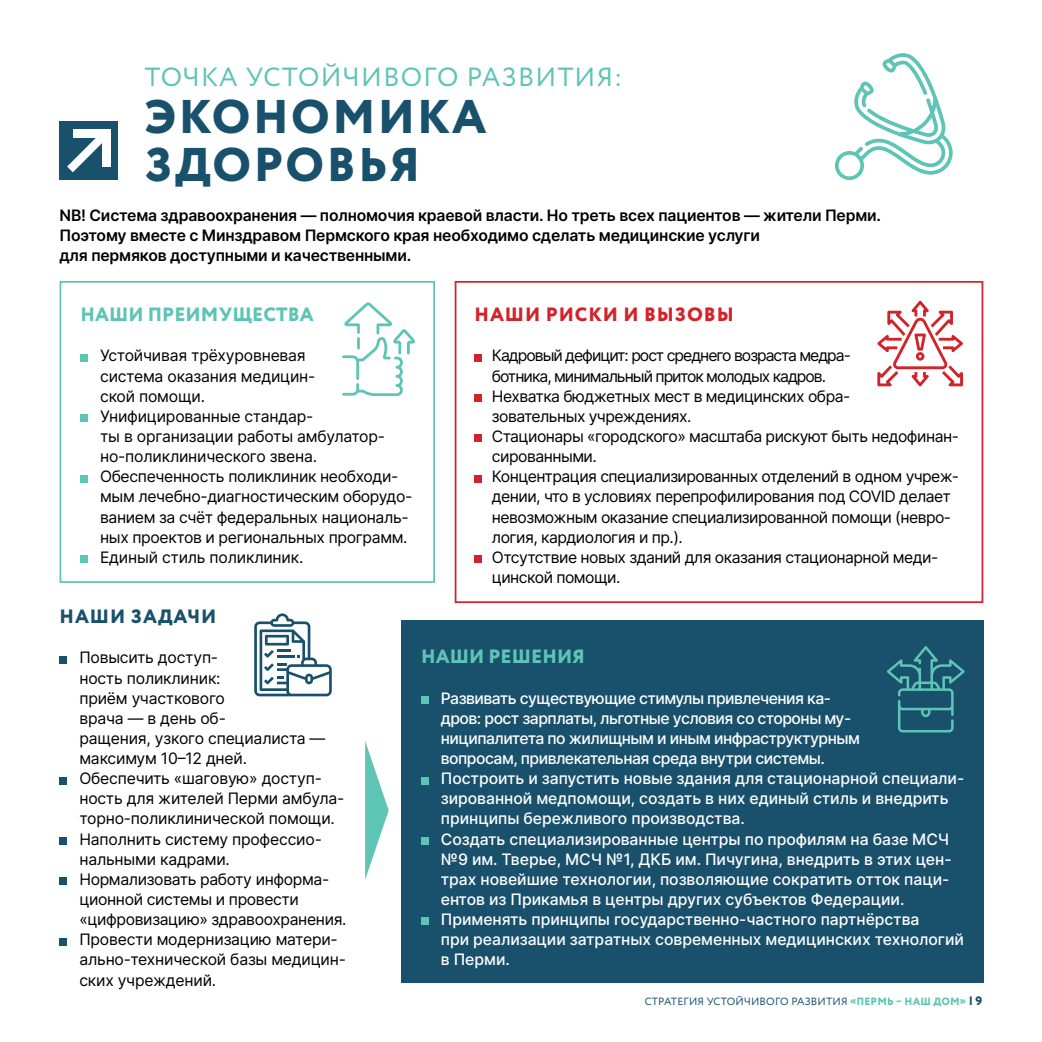
<style>
.page{position:relative;width:1042px;height:1042px;background:#fff}
.page>*{position:absolute;margin:0;border:0;box-sizing:border-box;transform-origin:0 0}
.t1{font:800 47.25px/47.2px "Circe";letter-spacing:.05em;color:#19516d}
.t2{font:26.25px "Circe";letter-spacing:.05em;color:#5ec4b6}
.t3{font:800 19.25px "Circe";letter-spacing:.01em;color:#5ec4b6}
.t4{font:800 19.25px "Circe";letter-spacing:.05em;color:#d2232a}
.t5{font:800 19.25px "Circe";letter-spacing:.05em;color:#19516d}
.t6{font:15.75px/20.1px "Inter";letter-spacing:-.025em;color:#000}
.t7{font:500 15.75px/20.1px "Inter";letter-spacing:-.005em;color:#fff}
.t8{font:600 15.75px/20.1px "Inter";letter-spacing:-.015em;color:#000}
.t9{font:10.5px "Circe";letter-spacing:.02em;color:#19516d}
.s1{font-weight:800;color:#5ec4b6}
.s2{font-weight:800;font-size:12.25px}
</style>
<div class="page">
<div style="left:60px;top:122px;width:58px;height:58px;background:#19516d"></div>
<div style="left:73px;top:129px;width:37px;height:8px;background:#fff"></div>
<div style="left:102px;top:129px;width:8px;height:38px;background:#fff"></div>
<svg style="left:67px;top:137px;width:35px;height:35px"></svg>
<div style="left:60px;top:281px;width:375px;height:302px;border:2px solid #5ec4b6"></div>
<svg style="left:342px;top:302px;width:73px;height:94px"></svg>
<div style="left:455px;top:281px;width:528px;height:322px;border:2px solid #d2232a"></div>
<div style="left:401px;top:620px;width:582px;height:362px;background:#19516d"></div>
<div style="left:421px;top:696px;width:7px;height:8px;background:#5ec4b6"></div>
<div style="left:421px;top:777px;width:7px;height:7px;background:#5ec4b6"></div>
<div style="left:421px;top:837px;width:7px;height:7px;background:#5ec4b6"></div>
<div style="left:421px;top:917px;width:7px;height:8px;background:#5ec4b6"></div>
<div style="left:80px;top:354px;width:8px;height:7px;background:#5ec4b6"></div>
<div style="left:80px;top:414px;width:8px;height:8px;background:#5ec4b6"></div>
<div style="left:80px;top:475px;width:8px;height:7px;background:#5ec4b6"></div>
<div style="left:80px;top:555px;width:8px;height:8px;background:#5ec4b6"></div>
<div style="left:474px;top:354px;width:8px;height:7px;background:#d2232a"></div>
<div style="left:474px;top:394px;width:8px;height:8px;background:#d2232a"></div>
<div style="left:474px;top:434px;width:8px;height:8px;background:#d2232a"></div>
<div style="left:474px;top:475px;width:8px;height:7px;background:#d2232a"></div>
<div style="left:474px;top:555px;width:8px;height:8px;background:#d2232a"></div>
<div style="left:60px;top:656px;width:7px;height:7px;background:#19516d"></div>
<div style="left:60px;top:777px;width:7px;height:7px;background:#19516d"></div>
<div style="left:60px;top:837px;width:7px;height:7px;background:#19516d"></div>
<div style="left:60px;top:877px;width:7px;height:8px;background:#19516d"></div>
<div style="left:60px;top:938px;width:7px;height:7px;background:#19516d"></div>
<svg style="left:877px;top:301px;width:86px;height:85px"></svg>
<svg style="left:254px;top:613px;width:78px;height:83px"></svg>
<svg style="left:365px;top:741px;width:24px;height:139px"></svg>
<svg style="left:887px;top:646px;width:77px;height:86px"></svg>
<svg style="left:835px;top:53px;width:118px;height:127px"></svg>
<h2 class="t2" style="left:145px;top:60px;width:479px">ТОЧКА УСТОЙЧИВОГО РАЗВИТИЯ:</h2>
<h1 class="t1" style="left:145px;top:96px;width:343px">ЭКОНОМИКА<br>ЗДОРОВЬЯ</h1>
<p class="t8" style="left:60px;top:204px;width:823px">NB! Система здравоохранения — полномочия краевой власти. Но треть всех пациентов — жители Перми.<br>Поэтому вместе с Минздравом Пермского края необходимо сделать медицинские услуги<br>для пермяков доступными и качественными.</p>
<p class="t3" style="left:80px;top:302px;width:235px">НАШИ ПРЕИМУЩЕСТВА</p>
<p class="t6" style="left:100px;top:345px;width:314px">Устойчивая трёхуровневая<br>система оказания медицин-<br>ской помощи.<br>Унифицированные стандар-<br>ты в организации работы амбулатор&shy;но-поликлинического звена.<br>Обеспеченность поликлиник необходи&shy;мым лечебно-диагностическим оборудо&shy;ванием за счёт федеральных националь&shy;ных проектов и региональных программ.<br>Единый стиль поликлиник.</p>
<p class="t5" style="left:60px;top:603px;width:158px">НАШИ ЗАДАЧИ</p>
<p class="t6" style="left:79px;top:647px;width:269px">Повысить доступ-<br>ность поликлиник:<br>приём участкового<br>врача — в день об-<br>ращения, узкого специалиста — максимум 10–12 дней.<br>Обеспечить «шаговую» доступ&shy;ность для жителей Перми амбула&shy;торно-поликлинической помощи.<br>Наполнить систему профессио&shy;нальными кадрами.<br>Нормализовать работу информа&shy;ционной системы и провести «цифровизацию» здравоохранения.<br>Провести модернизацию матери&shy;ально-технической базы медицин&shy;ских учреждений.</p>
<p class="t4" style="left:475px;top:302px;width:261px">НАШИ РИСКИ И ВЫЗОВЫ</p>
<p class="t6" style="left:492px;top:345px;width:469px">Кадровый дефицит: рост среднего возраста медра-<br>ботника, минимальный приток молодых кадров.<br>Нехватка бюджетных мест в медицинских обра-<br>зовательных учреждениях.<br>Стационары «городского» масштаба рискуют быть недофинан&shy;сированными.<br>Концентрация специализированных отделений в одном учреж&shy;дении, что в условиях перепрофилирования под COVID делает невозможным оказание специализированной помощи (невро&shy;логия, кардиология и пр.).<br>Отсутствие новых зданий для оказания стационарной меди&shy;цинской помощи.</p>
<p class="t3" style="left:421px;top:644px;width:165px">НАШИ РЕШЕНИЯ</p>
<p class="t7" style="left:441px;top:687px;width:525px">Развивать существующие стимулы привлечения ка-<br>дров: рост зарплаты, льготные условия со стороны му-<br>ниципалитета по жилищным и иным инфраструктурным<br>вопросам, привлекательная среда внутри системы.<br>Построить и запустить новые здания для стационарной специали&shy;зированной медпомощи, создать в них единый стиль и внедрить принципы бережливого производства.<br>Создать специализированные центры по профилям на базе МСЧ №9 им. Тверье, МСЧ №1, ДКБ им. Пичугина, внедрить в этих цен&shy;трах новейшие технологии, позволяющие сократить отток паци&shy;ентов из Прикамья в центры других субъектов Федерации.<br>Применять принципы государственно-частного партнёрства<br>при реализации затратных современных медицинских технологий в Перми.</p>
<p class="t9" style="left:645px;top:994px;width:339px">СТРАТЕГИЯ УСТОЙЧИВОГО РАЗВИТИЯ <span class="s1">«ПЕРМЬ – НАШ ДОМ»</span> <span class="s2">| 9</span></p>
</div>
